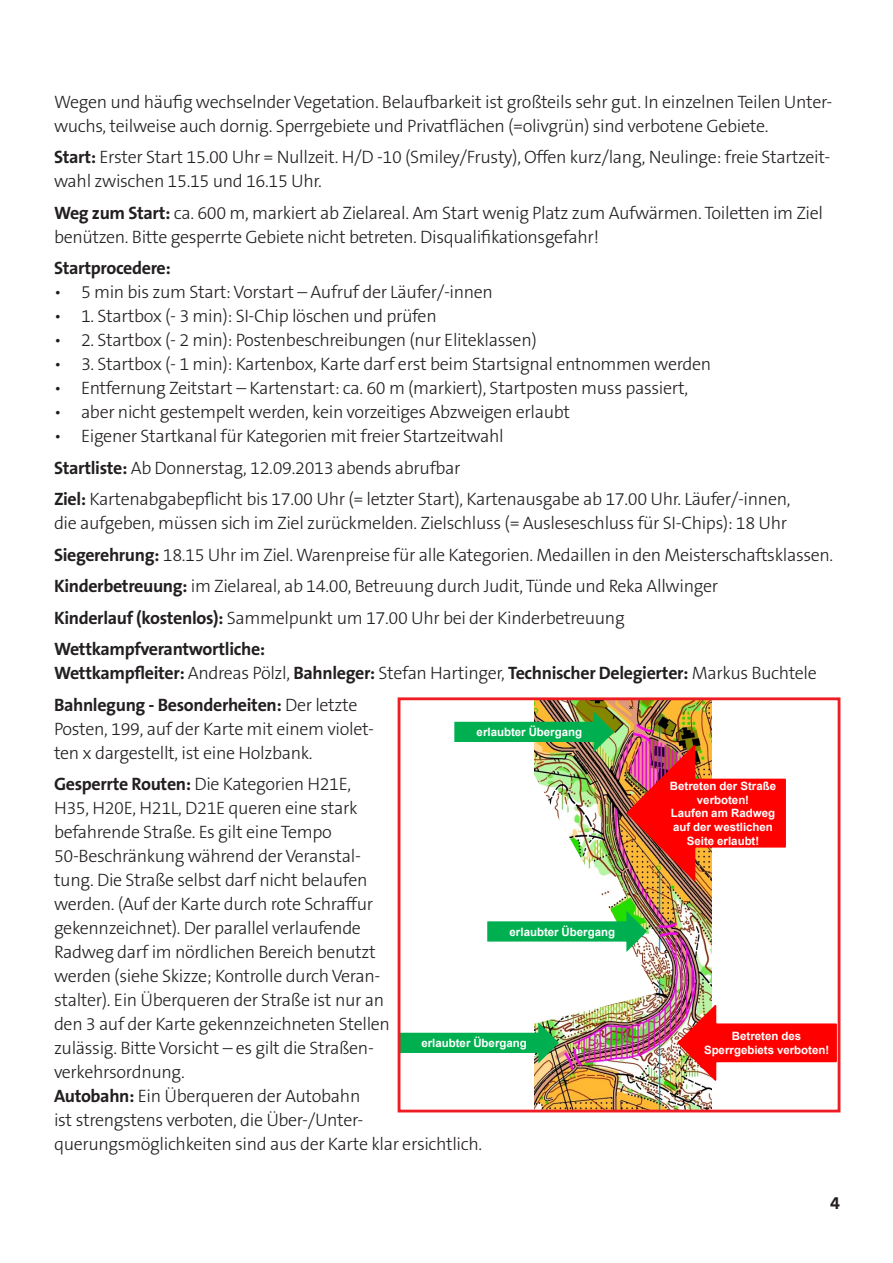
<style>
.page{position:relative;width:893px;height:1263px;background:#fff}
.page>*{position:absolute;margin:0;border:0;box-sizing:border-box;transform-origin:0 0}
.t1{font:300 18px/24px "The Sans B3";letter-spacing:-.02em;color:#231f20}
.t2{font:700 18px/24px "The Sans B7";letter-spacing:-.02em;color:#231f20}
.t3{font:700 11.55px/13.8px "Arial";color:#fff;text-align:center}
.s1{font-family:"The Sans B7";font-weight:700}
.s2{font-family:"The Sans B3";font-weight:300}
</style>
<div class="page">
<img style="left:534px;top:701px;width:177px;height:407px">
<img style="left:402px;top:709px;width:434px;height:375px">
<div style="left:398px;top:697px;width:442px;height:415px;border:3px solid #ee1d23"></div>
<p class="t1" style="left:54px;top:91px;width:780px">Wegen und häufig wechselnder Vegetation. Belaufbarkeit ist großteils sehr gut. In einzelnen Teilen Unter&shy;wuchs, teilweise auch dornig. Sperrgebiete und Privatflächen (=olivgrün) sind verbotene Gebiete.</p>
<p class="t1" style="left:54px;top:146px;width:778px"><span class="s1">Start:</span> Erster Start 15.00 Uhr = Nullzeit. H/D -10 (Smiley/Frusty), Offen kurz/lang, Neulinge: freie Startzeit&shy;wahl zwischen 15.15 und 16.15 Uhr.</p>
<p class="t1" style="left:54px;top:202px;width:770px"><span class="s1">Weg zum Start:</span> ca. 600 m, markiert ab Zielareal. Am Start wenig Platz zum Aufwärmen. Toiletten im Ziel benützen. Bitte gesperrte Gebiete nicht betreten. Disqualifikationsgefahr!</p>
<p class="t2" style="left:54px;top:257px;width:118px">Startprocedere:</p>
<p class="t1" style="left:54px;top:281px;width:441px">• 5 min bis zum Start: Vorstart – Aufruf der Läufer/-innen</p>
<p class="t1" style="left:54px;top:305px;width:384px">• 1. Startbox (- 3 min): SI-Chip löschen und prüfen</p>
<p class="t1" style="left:54px;top:329px;width:484px">• 2. Startbox (- 2 min): Postenbeschreibungen (nur Eliteklassen)</p>
<p class="t1" style="left:54px;top:353px;width:659px">• 3. Startbox (- 1 min): Kartenbox, Karte darf erst beim Startsignal entnommen werden</p>
<p class="t1" style="left:54px;top:377px;width:636px">• Entfernung Zeitstart – Kartenstart: ca. 60 m (markiert), Startposten muss passiert,</p>
<p class="t1" style="left:54px;top:401px;width:518px">• aber nicht gestempelt werden, kein vorzeitiges Abzweigen erlaubt</p>
<p class="t1" style="left:54px;top:422px;width:738px;line-height:31.5px">• Eigener Startkanal für Kategorien mit freier Startzeitwahl<br><span class="s1">Startliste:</span> Ab Donnerstag, 12.09.2013 abends abrufbar<br><span class="s1">Ziel:</span> Kartenabgabepflicht bis 17.00 Uhr (= letzter Start), Kartenausgabe ab 17.00 Uhr. Läufer/-innen,</p>
<p class="t1" style="left:54px;top:509px;width:781px;line-height:31.5px">die aufgeben, müssen sich im Ziel zurückmelden. Zielschluss (= Ausleseschluss für SI-Chips): 18 Uhr <span class="s1">Siegerehrung:</span> 18.15 Uhr im Ziel. Warenpreise für alle Kategorien. Medaillen in den Meisterschaftsklassen.<br><span class="s1">Kinderbetreuung:</span> im Zielareal, ab 14.00, Betreuung durch Judit, Tünde und Reka Allwinger<br><span class="s1">Kinderlauf (kostenlos):</span> Sammelpunkt um 17.00 Uhr bei der Kinderbetreuung</p>
<p class="t2" style="left:54px;top:638px;width:764px">Wettkampfverantwortliche:<br>Wettkampfleiter: <span class="s2">Andreas Pölzl,</span> Bahnleger: <span class="s2">Stefan Hartinger,</span> Technischer Delegierter: <span class="s2">Markus Buchtele</span></p>
<p class="t2" style="left:54px;top:694px;width:305px">Bahnlegung - Besonderheiten: <span class="s2">Der letzte</span></p>
<p class="t1" style="left:54px;top:718px;width:321px">Posten, 199, auf der Karte mit einem violet&shy;ten x dargestellt, ist eine Holzbank.</p>
<p class="t1" style="left:54px;top:773px;width:430px"><span class="s1">Gesperrte Routen:</span> Die Kategorien H21E,<br>H35, H20E, H21L, D21E queren eine stark<br>befahrende Straße. Es gilt eine Tempo<br>50-Beschränkung während der Veranstal-<br>tung. Die Straße selbst darf nicht belaufen<br>werden. (Auf der Karte durch rote Schraffur gekennzeichnet). Der parallel verlaufende<br>Radweg darf im nördlichen Bereich benutzt<br>werden (siehe Skizze; Kontrolle durch Veran-<br>stalter). Ein Überqueren der Straße ist nur an<br>den 3 auf der Karte gekennzeichneten Stellen<br>zulässig. Bitte Vorsicht – es gilt die Straßen&shy;verkehrsordnung.<br><span class="s1">Autobahn:</span> Ein Überqueren der Autobahn<br>ist strengstens verboten, die Über-/Unter&shy;querungsmöglichkeiten sind aus der Karte klar ersichtlich.</p>
<p class="t3" style="left:477px;top:725px;width:107px">erlaubter Übergang</p>
<p class="t3" style="left:670px;top:779px;width:108px">Betreten der Straße verboten!<br>Laufen am Radweg auf der westlichen<br>Seite erlaubt!</p>
<p class="t3" style="left:510px;top:925px;width:107px">erlaubter Übergang</p>
<p class="t3" style="left:704px;top:1029px;width:127px">Betreten des<br>Sperrgebiets verboten!</p>
<p class="t3" style="left:421px;top:1036px;width:107px">erlaubter Übergang</p>
<p class="t2" style="left:830px;top:1191px;width:11px">4</p>
</div>
